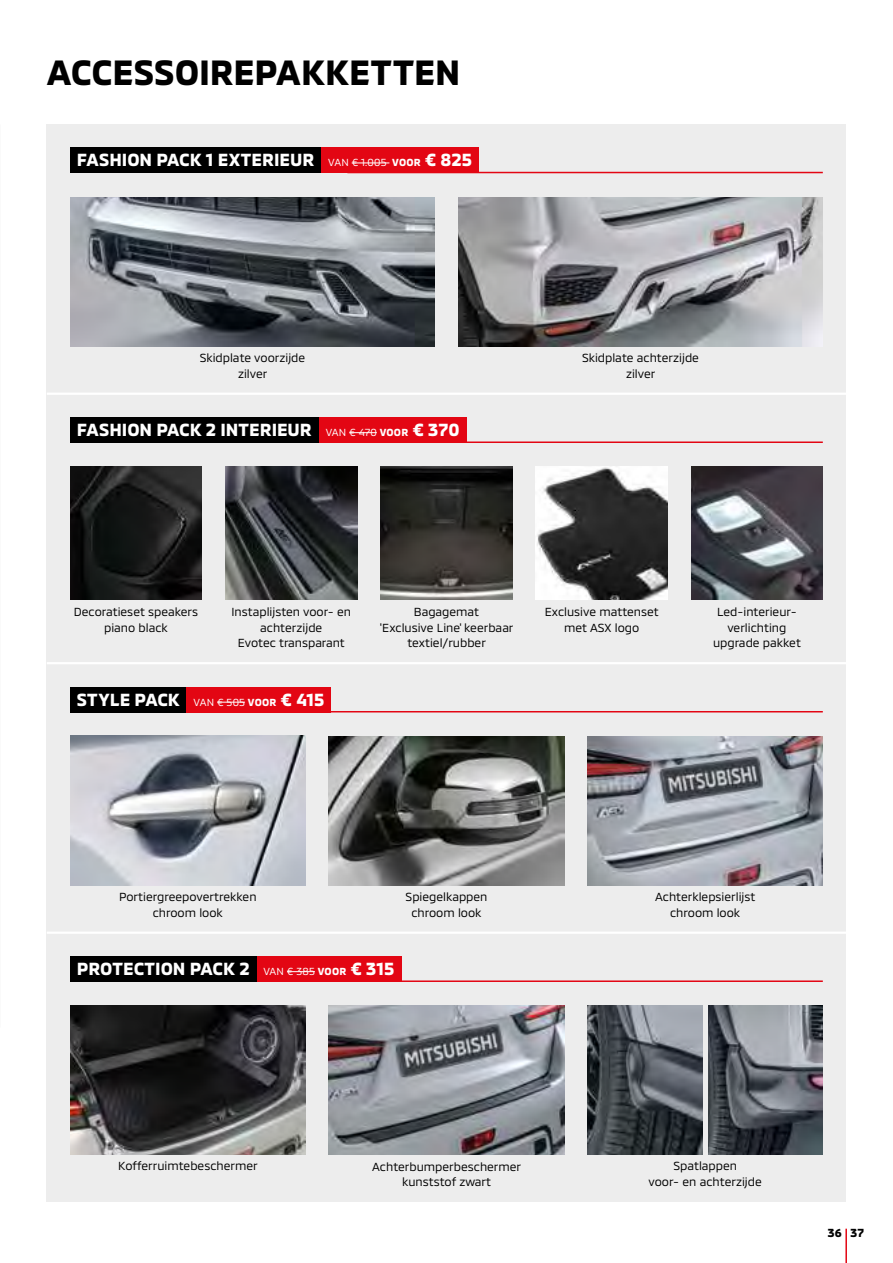
<style>
.page{position:relative;width:893px;height:1263px;background:#fff}
.page>*{position:absolute;margin:0;border:0;box-sizing:border-box;transform-origin:0 0}
.t1{font:700 36px "MMC";letter-spacing:-.005em;color:#000}
.t2{font:700 18px "MMC";letter-spacing:-.005em;color:#fff}
.t3{font:12px/15.9px "MMC";color:#000;text-align:center}
.t4{font:700 12px "MMC";color:#000}
.t5{font:10.5px "MMC";letter-spacing:.02em;color:#fff}
.s1{font-weight:700}
.s2{font-weight:700;font-size:18px}
</style>
<div class="page">
<div style="left:47px;top:124px;width:799px;height:1078px;background:#ededed"></div>
<hr style="left:47px;top:393px;width:799px;height:2px;background:#fff">
<hr style="left:47px;top:662px;width:799px;height:2px;background:#fff">
<hr style="left:47px;top:931px;width:799px;height:3px;background:#fff">
<div style="left:70px;top:147px;width:251px;height:26px;background:#000"></div>
<div style="left:70px;top:417px;width:249px;height:26px;background:#000"></div>
<div style="left:70px;top:687px;width:117px;height:25px;background:#000"></div>
<div style="left:70px;top:956px;width:187px;height:26px;background:#000"></div>
<div style="left:321px;top:147px;width:158px;height:26px;background:#e30613"></div>
<hr style="left:352px;top:163px;width:37px;height:1px;background:#fff">
<div style="left:319px;top:417px;width:148px;height:26px;background:#e30613"></div>
<svg style="left:349px;top:432px;width:28px;height:1px"></svg>
<div style="left:187px;top:687px;width:144px;height:25px;background:#e30613"></div>
<svg style="left:217px;top:702px;width:28px;height:1px"></svg>
<div style="left:257px;top:956px;width:145px;height:26px;background:#e30613"></div>
<svg style="left:287px;top:971px;width:28px;height:1px"></svg>
<img style="left:70px;top:197px;width:365px;height:149px">
<img style="left:70px;top:736px;width:235px;height:149px">
<img style="left:70px;top:467px;width:132px;height:133px">
<img style="left:536px;top:467px;width:132px;height:133px">
<img style="left:691px;top:467px;width:132px;height:133px">
<img style="left:381px;top:467px;width:131px;height:133px">
<img style="left:225px;top:467px;width:132px;height:133px">
<img style="left:587px;top:1005px;width:115px;height:149px">
<img style="left:708px;top:1005px;width:115px;height:149px">
<img style="left:587px;top:736px;width:236px;height:149px">
<img style="left:329px;top:1006px;width:235px;height:148px">
<img style="left:458px;top:197px;width:365px;height:149px">
<img style="left:329px;top:736px;width:235px;height:149px">
<img style="left:70px;top:1006px;width:235px;height:148px">
<hr style="left:347px;top:172px;width:476px;height:1px;background:#e30613">
<hr style="left:364px;top:441px;width:459px;height:2px;background:#e30613">
<hr style="left:317px;top:711px;width:506px;height:1px;background:#e30613">
<hr style="left:317px;top:980px;width:506px;height:2px;background:#e30613">
<hr style="left:845px;top:1229px;width:2px;height:34px;background:#e30613">
<h1 class="t1" style="left:47px;top:44px;width:415px">ACCESSOIREPAKKETTEN</h1>
<h2 class="t2" style="left:77px;top:146px;width:239px">FASHION PACK 1 EXTERIEUR</h2>
<p class="t5" style="left:328px;top:154px;width:145px">VAN € 1.005 <span class="s1">VOOR</span> <span class="s2">€ 825</span></p>
<p class="t3" style="left:200px;top:348px;width:107px">Skidplate voorzijde zilver</p>
<h2 class="t2" style="left:77px;top:416px;width:236px">FASHION PACK 2 INTERIEUR</h2>
<p class="t5" style="left:326px;top:424px;width:135px">VAN € 470 <span class="s1">VOOR</span> <span class="s2">€ 370</span></p>
<p class="t3" style="left:582px;top:348px;width:118px">Skidplate achterzijde zilver</p>
<p class="t3" style="left:74px;top:602px;width:126px">Decoratieset speakers piano black</p>
<p class="t3" style="left:231px;top:602px;width:121px">Instaplijsten voor- en achterzijde<br>Evotec transparant</p>
<h2 class="t2" style="left:77px;top:685px;width:104px">STYLE PACK</h2>
<p class="t5" style="left:194px;top:693px;width:132px">VAN € 505 <span class="s1">VOOR</span> <span class="s2">€ 415</span></p>
<p class="t3" style="left:380px;top:602px;width:135px">Bagagemat<br>'Exclusive Line' keerbaar textiel/rubber</p>
<p class="t3" style="left:545px;top:602px;width:116px">Exclusive mattenset met ASX logo</p>
<p class="t3" style="left:713px;top:602px;width:89px">Led-interieur&shy;verlichting upgrade pakket</p>
<p class="t3" style="left:119px;top:887px;width:139px">Portiergreepovertrekken chroom look</p>
<p class="t3" style="left:406px;top:887px;width:83px">Spiegelkappen chroom look</p>
<p class="t3" style="left:655px;top:887px;width:102px">Achterklepsierlijst chroom look</p>
<h2 class="t2" style="left:77px;top:955px;width:174px">PROTECTION PACK 2</h2>
<p class="t5" style="left:263px;top:963px;width:132px">VAN € 385 <span class="s1">VOOR</span> <span class="s2">€ 315</span></p>
<p class="t3" style="left:118px;top:1157px;width:141px">Kofferruimtebeschermer</p>
<p class="t3" style="left:372px;top:1157px;width:150px">Achterbumperbeschermer kunststof zwart</p>
<p class="t3" style="left:648px;top:1157px;width:115px">Spatlappen<br>voor- en achterzijde</p>
<p class="t4" style="left:828px;top:1223px;width:38px">36 37</p>
</div>
